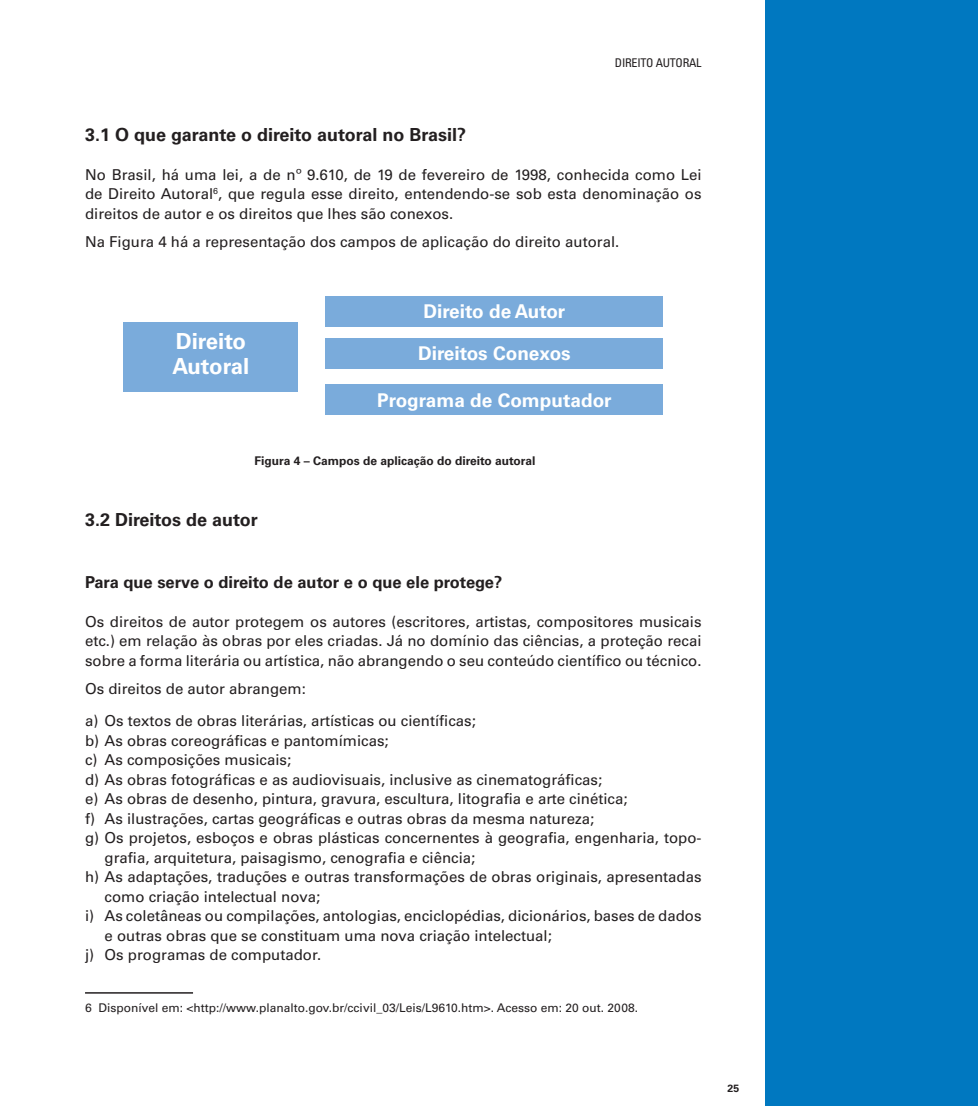
<style>
.page{position:relative;width:978px;height:1106px;background:#fff}
.page>*{position:absolute;margin:0;border:0;box-sizing:border-box;transform-origin:0 0}
.t1{font:700 22.2px/25.3px "Univers LT Std";color:#fff}
.t2{font:700 19.05px "Univers LT Std";color:#fff}
.t3{font:700 18px "Univers LT Std";color:#231f20}
.t4{font:700 16.5px "Univers LT Std";color:#231f20}
.t5{font:15px/19.5px "Univers LT Std";color:#231f20;text-align:justify}
.t6{font:12px "Univers LT Std";color:#231f20}
.t7{font:700 12px "Univers LT Std";color:#231f20}
.t8{font:condensed 12px "Univers LT Std";letter-spacing:-.02em;color:#231f20}
.t9{font:700 10.5px "Univers LT Std";color:#231f20}
</style>
<div class="page">
<div style="left:765px;top:0;width:213px;height:1106px;background:#0078c0"></div>
<div style="left:124px;top:322px;width:174px;height:69px;background:#7aabdb"></div>
<div style="left:326px;top:296px;width:337px;height:31px;background:#7aabdb"></div>
<div style="left:326px;top:384px;width:337px;height:31px;background:#7aabdb"></div>
<div style="left:326px;top:338px;width:337px;height:31px;background:#7aabdb"></div>
<hr style="left:85px;top:992px;width:108px;height:1px;background:#231f20">
<p class="t8" style="left:615px;top:55px;width:88px">DIREITO AUTORAL</p>
<p class="t3" style="left:85px;top:124px;width:383px">3.1 O que garante o direito autoral no Brasil?</p>
<p class="t5" style="left:85px;top:165px;width:618px">No Brasil, há uma lei, a de nº 9.610, de 19 de fevereiro de 1998, conhecida como Lei de Direito Autoral<sup>6</sup>, que regula esse direito, entendendo-se sob esta denominação os direitos de autor e os direitos que lhes são conexos.</p>
<p class="t5" style="left:85px;top:232px;width:536px">Na Figura 4 há a representação dos campos de aplicação do direito autoral.</p>
<h1 class="t1" style="left:173px;top:328px;width:78px">Direito<br>Autoral</h1>
<p class="t2" style="left:423px;top:300px;width:143px">Direito de Autor</p>
<p class="t2" style="left:418px;top:342px;width:154px">Direitos Conexos</p>
<p class="t2" style="left:377px;top:389px;width:236px">Programa de Computador</p>
<p class="t7" style="left:255px;top:453px;width:282px">Figura 4 – Campos de aplicação do direito autoral</p>
<p class="t3" style="left:85px;top:509px;width:174px">3.2 Direitos de autor</p>
<p class="t4" style="left:85px;top:572px;width:419px">Para que serve o direito de autor e o que ele protege?</p>
<p class="t5" style="left:85px;top:612px;width:618px">Os direitos de autor protegem os autores (escritores, artistas, compositores musicais etc.) em relação às obras por eles criadas. Já no domínio das ciências, a proteção recai sobre a forma literária ou artística, não abrangendo o seu conteúdo científico ou técnico.</p>
<p class="t5" style="left:85px;top:672px;width:392px;line-height:32.2px">Os direitos de autor abrangem:<br>a) Os textos de obras literárias, artísticas ou científicas;</p>
<p class="t5" style="left:85px;top:730px;width:305px">b) As obras coreográficas e pantomímicas;</p>
<p class="t5" style="left:85px;top:750px;width:208px">c) As composições musicais;</p>
<p class="t5" style="left:85px;top:769px;width:519px">d) As obras fotográficas e as audiovisuais, inclusive as cinematográficas;</p>
<p class="t5" style="left:85px;top:789px;width:544px">e) As obras de desenho, pintura, gravura, escultura, litografia e arte cinética;</p>
<p class="t5" style="left:85px;top:808px;width:511px">f) As ilustrações, cartas geográficas e outras obras da mesma natureza;</p>
<p class="t5" style="left:85px;top:828px;width:618px">g) Os projetos, esboços e obras plásticas concernentes à geografia, engenharia, topo-</p>
<p class="t5" style="left:105px;top:847px;width:372px">grafia, arquitetura, paisagismo, cenografia e ciência;</p>
<p class="t5" style="left:85px;top:867px;width:618px">h) As adaptações, traduções e outras transformações de obras originais, apresentadas</p>
<p class="t5" style="left:105px;top:886px;width:217px">como criação intelectual nova;</p>
<p class="t5" style="left:85px;top:906px;width:618px">i) As coletâneas ou compilações, antologias, enciclopédias, dicionários, bases de dados</p>
<p class="t5" style="left:105px;top:925px;width:449px">e outras obras que se constituam uma nova criação intelectual;</p>
<p class="t5" style="left:85px;top:945px;width:238px">j) Os programas de computador.</p>
<p class="t6" style="left:85px;top:1001px;width:554px">6 Disponível em: &lt;http://www.planalto.gov.br/ccivil_03/Leis/L9610.htm&gt;. Acesso em: 20 out. 2008.</p>
<p class="t9" style="left:728px;top:1081px;width:13px">25</p>
</div>
